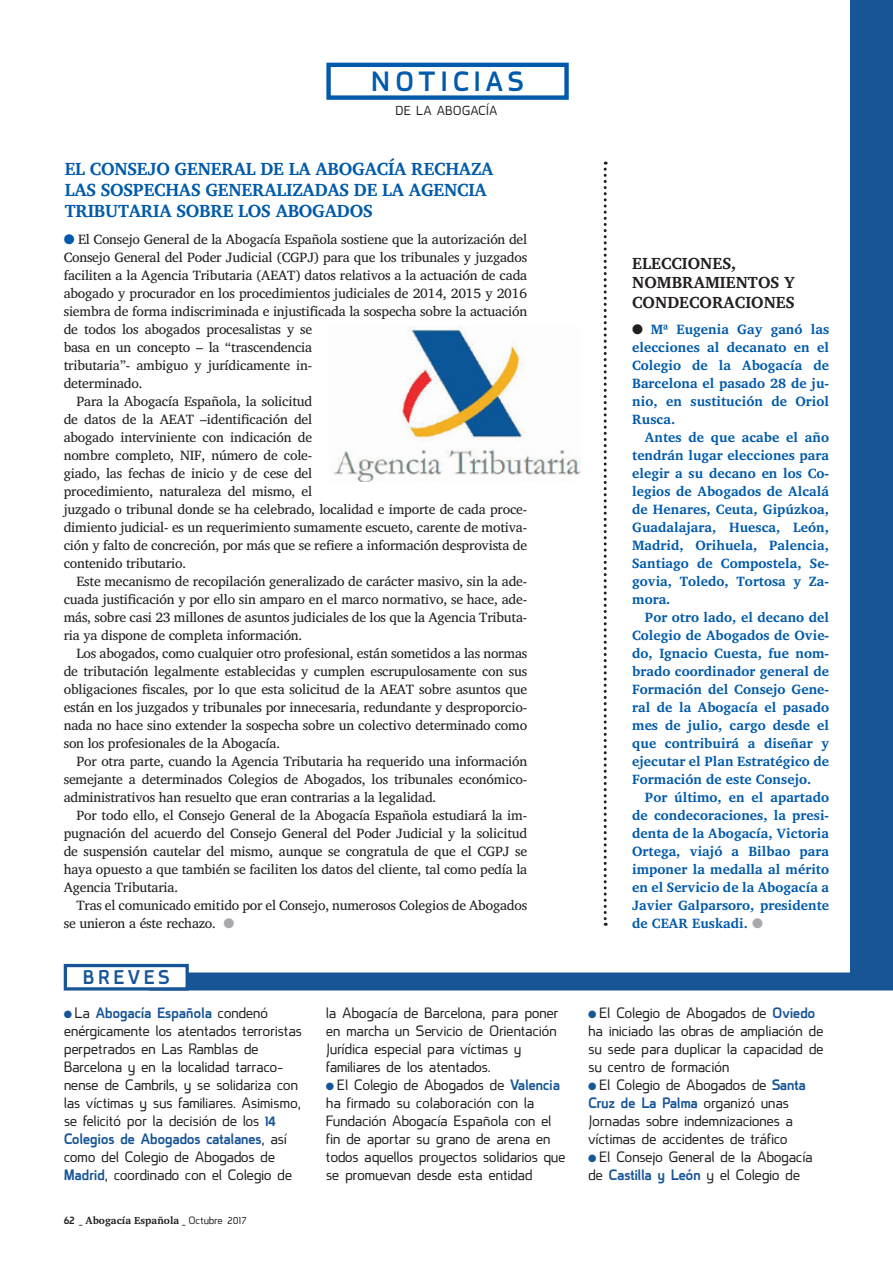
<style>
.page{position:relative;width:893px;height:1263px;background:#fff}
.page>*{position:absolute;margin:0;border:0;box-sizing:border-box;transform-origin:0 0}
.t1{font:700 25.5px "superficial";letter-spacing:.2em;color:#015aaa}
.t2{font:700 18.3px "superficial";letter-spacing:.2em;color:#185597}
.t3{font:700 18px/21px "Veleka";letter-spacing:-.015em;color:#015aaa}
.t4{font:700 16.5px/19.8px "Veleka";color:#231f20}
.t5{font:13.8px/18px "Veleka";letter-spacing:-.015em;color:#231f20;text-align:justify}
.List_Paragraph{font:13.8px/18px "superficialbook";letter-spacing:-.035em;color:#231f20}
.t6{font:700 13.8px/18px "Veleka";color:#015aaa;text-align:justify}
.t7{font:12px "superficialbook";color:#231f20}
.t8{font:700 10.5px "Veleka";color:#231f20}
.s1{color:#015aaa}
.s2{color:#a8a9ad}
.s3{color:#185597}
.s4{font-family:"superficial";font-weight:700;color:#185597}
.s5{font-family:"superficial"}
.s6{font-size:9.75px}
.s7{font-family:"superficialbook";font-weight:400;font-size:9.75px}
.s8{color:#231f20}
</style>
<div class="page">
<div style="left:326px;top:63px;width:243px;height:37px;border:4px solid #015aaa"></div>
<svg style="left:604px;top:162px;width:3px;height:764px"></svg>
<div style="left:149px;top:972px;width:744px;height:18px;background:#185597"></div>
<div style="left:65px;top:965px;width:122px;height:24px;background:#fff"></div>
<div style="left:64px;top:964px;width:125px;height:26px;border:3px solid #185597"></div>
<img style="left:333px;top:326px;width:247px;height:156px">
<div style="left:850px;top:0;width:43px;height:972px;background:#185597"></div>
<p class="t1" style="left:371px;top:65px;width:154px">NOTICIAS</p>
<p class="t7" style="left:396px;top:103px;width:103px">DE LA ABOGACÍA</p>
<p class="t3" style="left:65px;top:158px;width:430px">EL CONSEJO GENERAL DE LA ABOGACÍA RECHAZA<br>LAS SOSPECHAS GENERALIZADAS DE LA AGENCIA<br>TRIBUTARIA SOBRE LOS ABOGADOS</p>
<p class="t5" style="left:64px;top:230px;width:465px;text-align:left"><span class="s1">●</span> El Consejo General de la Abogacía Española sostiene que la autorización del Consejo General del Poder Judicial (CGPJ) para que los tribunales y juzgados faciliten a la Agencia Tributaria (AEAT) datos relativos a la actuación de cada abogado y procurador en los procedimientos judiciales de 2014, 2015 y 2016 siembra de forma indiscriminada e injustificada la sospecha sobre la actuación de todos los abogados procesalistas y se<br>basa en un concepto – la “trascendencia<br>tributaria”- ambiguo y jurídicamente in-<br>determinado.</p>
<p class="t5" style="left:64px;top:392px;width:465px;text-align:left;text-indent:13px">Para la Abogacía Española, la solicitud<br>de datos de la AEAT –identificación del<br>abogado interviniente con indicación de<br>nombre completo, NIF, número de cole-<br>giado, las fechas de inicio y de cese del<br>procedimiento, naturaleza del mismo, el<br>juzgado o tribunal donde se ha celebrado, localidad e importe de cada proce&shy;dimiento judicial- es un requerimiento sumamente escueto, carente de motiva&shy;ción y falto de concreción, por más que se refiere a información desprovista de contenido tributario.</p>
<p class="t5" style="left:64px;top:572px;width:465px;text-indent:13px">Este mecanismo de recopilación generalizado de carácter masivo, sin la ade&shy;cuada justificación y por ello sin amparo en el marco normativo, se hace, ade&shy;más, sobre casi 23 millones de asuntos judiciales de los que la Agencia Tributa&shy;ria ya dispone de completa información.</p>
<p class="t5" style="left:64px;top:644px;width:465px;text-indent:13px">Los abogados, como cualquier otro profesional, están sometidos a las normas de tributación legalmente establecidas y cumplen escrupulosamente con sus obligaciones fiscales, por lo que esta solicitud de la AEAT sobre asuntos que están en los juzgados y tribunales por innecesaria, redundante y desproporcio&shy;nada no hace sino extender la sospecha sobre un colectivo determinado como son los profesionales de la Abogacía.</p>
<p class="t5" style="left:64px;top:752px;width:465px;text-indent:13px">Por otra parte, cuando la Agencia Tributaria ha requerido una información semejante a determinados Colegios de Abogados, los tribunales económico&shy;administrativos han resuelto que eran contrarias a la legalidad.</p>
<p class="t5" style="left:64px;top:806px;width:465px;text-indent:13px">Por todo ello, el Consejo General de la Abogacía Española estudiará la im&shy;pugnación del acuerdo del Consejo General del Poder Judicial y la solicitud de suspensión cautelar del mismo, aunque se congratula de que el CGPJ se haya opuesto a que también se faciliten los datos del cliente, tal como pedía la Agencia Tributaria.</p>
<p class="t5" style="left:64px;top:896px;width:465px;text-indent:13px">Tras el comunicado emitido por el Consejo, numerosos Colegios de Abogados se unieron a éste rechazo. <span class="s2">●</span></p>
<p class="t2" style="left:83px;top:965px;width:88px">BREVES</p>
<p class="List_Paragraph" style="left:64px;top:1004px;width:240px"><span class="s3">●</span> La <span class="s4">Abogacía Española</span> condenó enérgicamente los atentados terroristas perpetrados en Las Ramblas de Barcelona y en la localidad tarraco&shy;nense de Cambrils, y se solidariza con las víctimas y sus familiares. Asimismo, se felicitó por la decisión de los <span class="s4">14<br>Colegios de Abogados catalanes</span>, así como del Colegio de Abogados de <span class="s4">Madrid</span>, coordinado con el Colegio de</p>
<p class="List_Paragraph" style="left:326px;top:1004px;width:234px">la Abogacía de Barcelona, para poner en marcha un Servicio de Orientación Jurídica especial para víctimas y familiares de los atentados.</p>
<p class="List_Paragraph" style="left:326px;top:1076px;width:241px"><span class="s3">●</span> El Colegio de Abogados de <span class="s4">Valencia </span>ha firmado su colaboración con la Fundación Abogacía Española con el fin de aportar su grano de arena en todos aquellos proyectos solidarios que se promuevan desde esta entidad</p>
<p class="t8" style="left:64px;top:1214px;width:184px"><span class="s5">62</span> <span class="s6">_</span> Abogacía Española <span class="s6">_</span> <span class="s7">Octubre 2017</span></p>
<p class="t4" style="left:632px;top:253px;width:164px">ELECCIONES,<br>NOMBRAMIENTOS Y<br>CONDECORACIONES</p>
<p class="t6" style="left:632px;top:320px;width:198px"><span class="s8">●</span> Mª Eugenia Gay ganó las elecciones al decanato en el Colegio de la Abogacía de Barcelona el pasado 28 de ju&shy;nio, en sustitución de Oriol Rusca.</p>
<p class="t6" style="left:632px;top:428px;width:198px;text-indent:13px">Antes de que acabe el año tendrán lugar elecciones para elegir a su decano en los Co&shy;legios de Abogados de Alcalá de Henares, Ceuta, Gipúzkoa, Guadalajara, Huesca, León, Madrid, Orihuela, Palencia, Santiago de Compostela, Se&shy;govia, Toledo, Tortosa y Za&shy;mora.</p>
<p class="t6" style="left:632px;top:608px;width:198px;text-indent:13px">Por otro lado, el decano del Colegio de Abogados de Ovie&shy;do, Ignacio Cuesta, fue nom&shy;brado coordinador general de Formación del Consejo Gene&shy;ral de la Abogacía el pasado mes de julio, cargo desde el que contribuirá a diseñar y ejecutar el Plan Estratégico de Formación de este Consejo.</p>
<p class="t6" style="left:632px;top:788px;width:198px;text-indent:13px">Por último, en el apartado de condecoraciones, la presi&shy;denta de la Abogacía, Victoria Ortega, viajó a Bilbao para imponer la medalla al mérito en el Servicio de la Abogacía a Javier Galparsoro, presidente de CEAR Euskadi. <span class="s2">●</span></p>
<p class="List_Paragraph" style="left:588px;top:1004px;width:237px"><span class="s3">●</span> El Colegio de Abogados de <span class="s4">Oviedo </span>ha iniciado las obras de ampliación de su sede para duplicar la capacidad de su centro de formación</p>
<p class="List_Paragraph" style="left:588px;top:1076px;width:219px"><span class="s3">●</span> El Colegio de Abogados de <span class="s4">Santa<br>Cruz de La Palma</span> organizó unas<br>Jornadas sobre indemnizaciones a víctimas de accidentes de tráfico</p>
<p class="List_Paragraph" style="left:588px;top:1148px;width:226px"><span class="s3">●</span> El Consejo General de la Abogacía de <span class="s4">Castilla y León</span> y el Colegio de</p>
</div>
